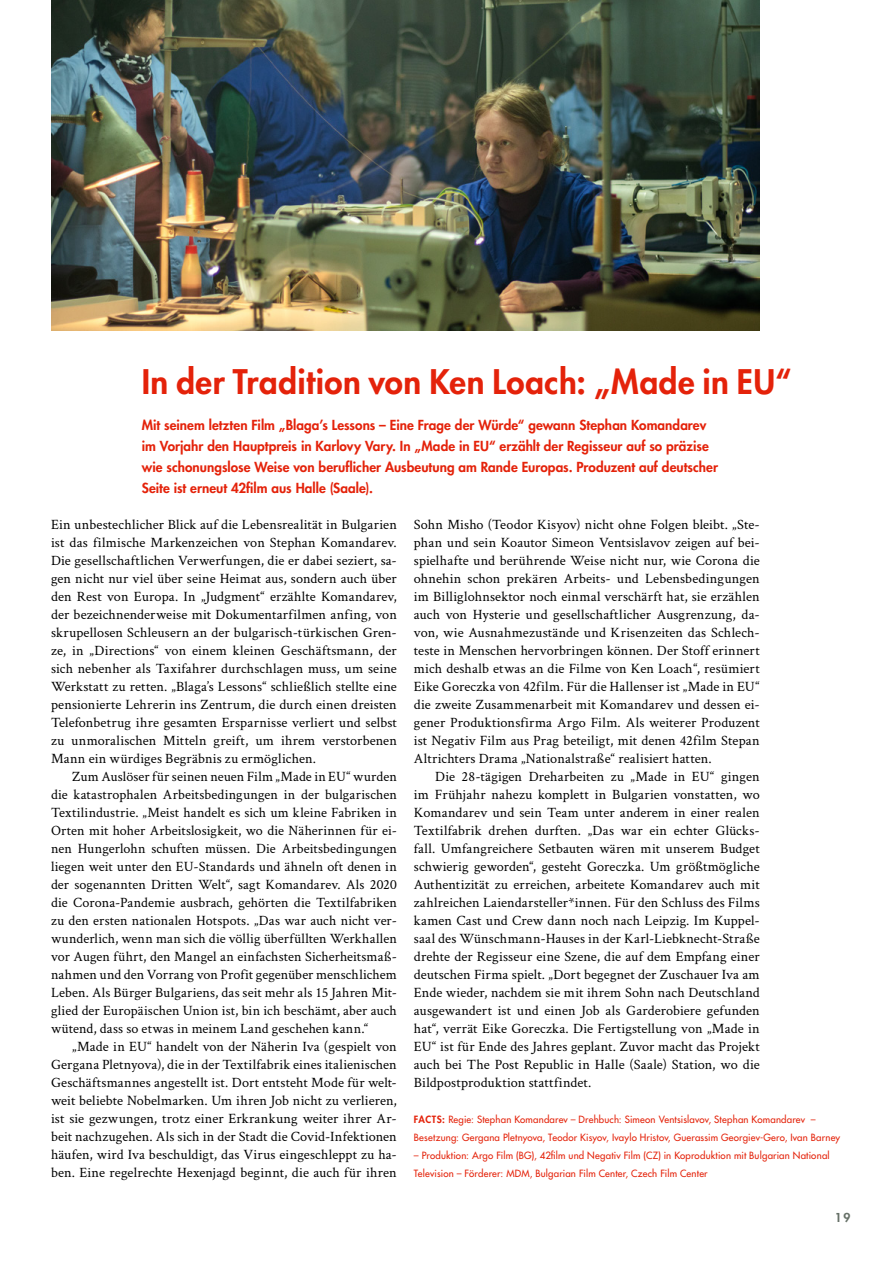
<style>
.page{position:relative;width:893px;height:1263px;background:#fff}
.page>*{position:absolute;margin:0;border:0;box-sizing:border-box;transform-origin:0 0}
.t1{font:800 33px "Futura Std";letter-spacing:.015em;color:#e4220a}
.t2{font:14.25px/18px "Crimson Text";letter-spacing:.01em;color:#000;text-align:justify}
.t3{font:800 13.5px/21px "Futura Std";letter-spacing:.005em;color:#e4220a}
.t4{font:800 12px "Futura Std";color:#677168}
.t5{font:500 9.75px/18px "Futura Std";letter-spacing:.02em;color:#e4220a}
.s1{font-weight:800}
</style>
<div class="page">
<img style="left:51px;top:0;width:709px;height:331px">
<h1 class="t1" style="left:142px;top:361px;width:651px">In der Tradition von Ken Loach: „Made in EU“</h1>
<p class="t3" style="left:142px;top:414px;width:578px">Mit seinem letzten Film „Blaga’s Lessons – Eine Frage der Würde“ gewann Stephan Komandarev im Vorjahr den Hauptpreis in Karlovy Vary. In „Made in EU“ erzählt der Regisseur auf so präzise wie schonungslose Weise von beruflicher Ausbeutung am Rande Europas. Produzent auf deutscher Seite ist erneut 42film aus Halle (Saale).</p>
<p class="t2" style="left:51px;top:514px;width:347px">Ein unbestechlicher Blick auf die Lebensrealität in Bulgarien ist das filmische Markenzeichen von Stephan Komandarev.<br>Die gesellschaftlichen Verwerfungen, die er dabei seziert, sa&shy;gen nicht nur viel über seine Heimat aus, sondern auch über den Rest von Europa. In „Judgment“ erzählte Komandarev, der bezeichnenderweise mit Dokumentarfilmen anfing, von skrupellosen Schleusern an der bulgarisch-türkischen Gren&shy;ze, in „Directions“ von einem kleinen Geschäftsmann, der sich nebenher als Taxifahrer durchschlagen muss, um seine Werkstatt zu retten. „Blaga’s Lessons“ schließlich stellte eine pensionierte Lehrerin ins Zentrum, die durch einen dreisten Telefonbetrug ihre gesamten Ersparnisse verliert und selbst zu unmoralischen Mitteln greift, um ihrem verstorbenen Mann ein würdiges Begräbnis zu ermöglichen.</p>
<p class="t2" style="left:51px;top:766px;width:347px;text-indent:21px">Zum Auslöser für seinen neuen Film „Made in EU“ wurden die katastrophalen Arbeitsbedingungen in der bulgarischen Textilindustrie. „Meist handelt es sich um kleine Fabriken in Orten mit hoher Arbeitslosigkeit, wo die Näherinnen für ei&shy;nen Hungerlohn schuften müssen. Die Arbeitsbedingungen liegen weit unter den EU-Standards und ähneln oft denen in der sogenannten Dritten Welt“, sagt Komandarev. Als 2020 die Corona-Pandemie ausbrach, gehörten die Textilfabriken zu den ersten nationalen Hotspots. „Das war auch nicht ver&shy;wunderlich, wenn man sich die völlig überfüllten Werkhallen vor Augen führt, den Mangel an einfachsten Sicherheitsmaß&shy;nahmen und den Vorrang von Profit gegenüber menschlichem Leben. Als Bürger Bulgariens, das seit mehr als 15 Jahren Mit&shy;glied der Europäischen Union ist, bin ich beschämt, aber auch wütend, dass so etwas in meinem Land geschehen kann.“</p>
<p class="t2" style="left:51px;top:1036px;width:347px;text-indent:21px">„Made in EU“ handelt von der Näherin Iva (gespielt von Gergana Pletnyova), die in der Textilfabrik eines italienischen Geschäftsmannes angestellt ist. Dort entsteht Mode für welt&shy;weit beliebte Nobelmarken. Um ihren Job nicht zu verlieren, ist sie gezwungen, trotz einer Erkrankung weiter ihrer Ar&shy;beit nachzugehen. Als sich in der Stadt die Covid-Infektionen häufen, wird Iva beschuldigt, das Virus eingeschleppt zu ha&shy;ben. Eine regelrechte Hexenjagd beginnt, die auch für ihren</p>
<p class="t2" style="left:414px;top:514px;width:347px">Sohn Misho (Teodor Kisyov) nicht ohne Folgen bleibt. „Ste&shy;phan und sein Koautor Simeon Ventsislavov zeigen auf bei&shy;spielhafte und berührende Weise nicht nur, wie Corona die ohnehin schon prekären Arbeits- und Lebensbedingungen im Billiglohnsektor noch einmal verschärft hat, sie erzählen auch von Hysterie und gesellschaftlicher Ausgrenzung, da&shy;von, wie Ausnahmezustände und Krisenzeiten das Schlech&shy;teste in Menschen hervorbringen können. Der Stoff erinnert mich deshalb etwas an die Filme von Ken Loach“, resümiert Eike Goreczka von 42film. Für die Hallenser ist „Made in EU“ die zweite Zusammenarbeit mit Komandarev und dessen ei&shy;gener Produktionsfirma Argo Film. Als weiterer Produzent ist Negativ Film aus Prag beteiligt, mit denen 42film Stepan Altrichters Drama „Nationalstraße“ realisiert hatten.</p>
<p class="t2" style="left:414px;top:766px;width:347px;text-indent:21px">Die 28-tägigen Dreharbeiten zu „Made in EU“ gingen im Frühjahr nahezu komplett in Bulgarien vonstatten, wo Komandarev und sein Team unter anderem in einer realen Textilfabrik drehen durften. „Das war ein echter Glücks&shy;fall. Umfangreichere Setbauten wären mit unserem Budget schwierig geworden“, gesteht Goreczka. Um größtmögliche Authentizität zu erreichen, arbeitete Komandarev auch mit zahlreichen Laiendarsteller*innen. Für den Schluss des Films kamen Cast und Crew dann noch nach Leipzig. Im Kuppel&shy;saal des Wünschmann-Hauses in der Karl-Liebknecht-Straße drehte der Regisseur eine Szene, die auf dem Empfang einer deutschen Firma spielt. „Dort begegnet der Zuschauer Iva am Ende wieder, nachdem sie mit ihrem Sohn nach Deutschland ausgewandert ist und einen Job als Garderobiere gefunden hat“, verrät Eike Goreczka. Die Fertigstellung von „Made in EU“ ist für Ende des Jahres geplant. Zuvor macht das Projekt auch bei The Post Republic in Halle (Saale) Station, wo die Bildpostproduktion stattfindet.</p>
<p class="t5" style="left:414px;top:1110px;width:428px"><span class="s1">FACTS:</span> Regie: Stephan Komandarev – Drehbuch: Simeon Ventsislavov, Stephan Komandarev –<br>Besetzung: Gergana Pletnyova, Teodor Kisyov, Ivaylo Hristov, Guerassim Georgiev-Gero, Ivan Barney</p>
<p class="t5" style="left:414px;top:1146px;width:417px">– Produktion: Argo Film (BG), 42film und Negativ Film (CZ) in Koproduktion mit Bulgarian National<br>Television – Förderer: MDM, Bulgarian Film Center, Czech Film Center</p>
<p class="t4" style="left:835px;top:1210px;width:17px">19</p>
</div>
